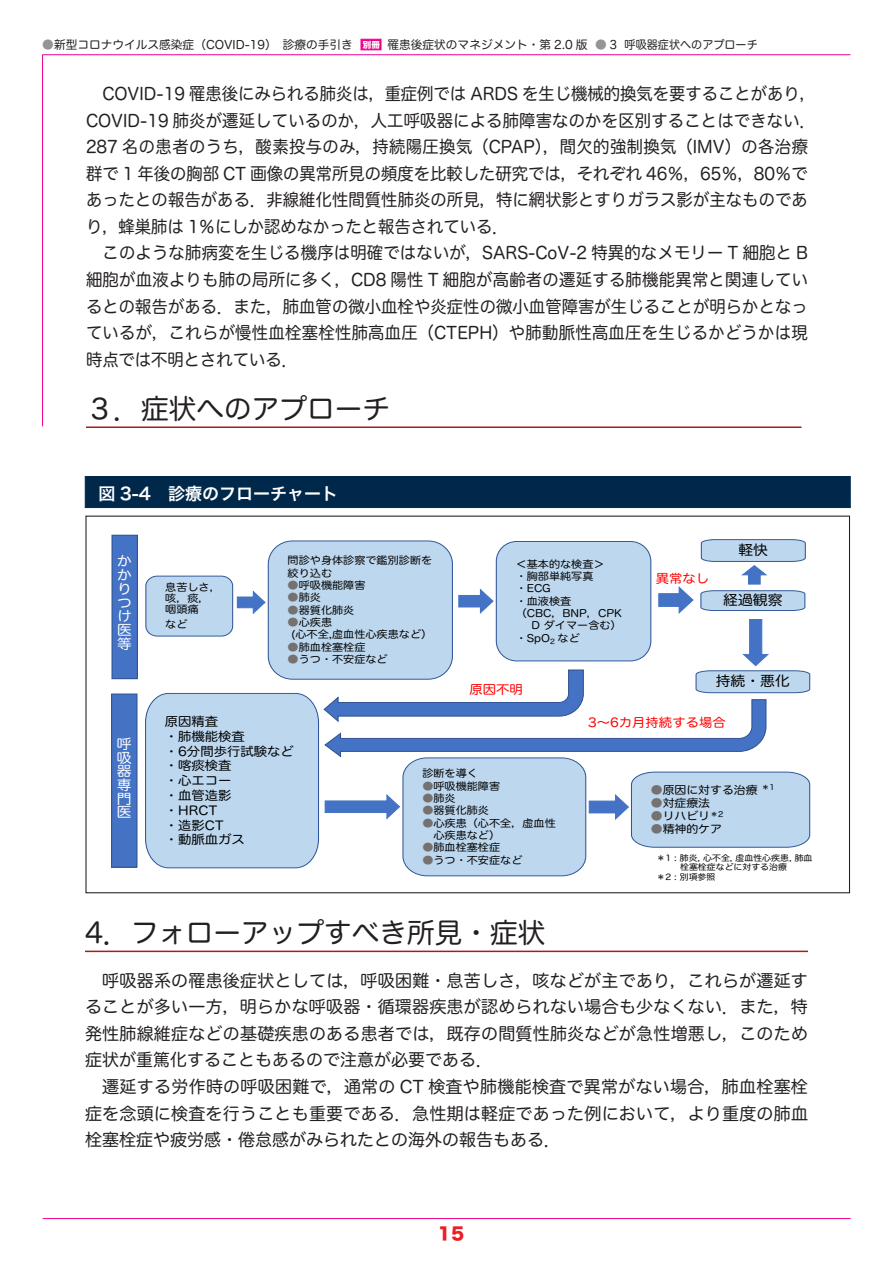
<style>
.page{position:relative;width:893px;height:1263px;background:#fff}
.page>*{position:absolute;margin:0;border:0;box-sizing:border-box;transform-origin:0 0}
.t1{font:27.6px "Hira Maru Pro N W4";color:#231f20}
.t2{font:16.95px/26.5px "Hira Maru Pro N W4";color:#231f20;scale:.96 1}
.t3{font:16.95px/26.5px "Hira Maru Pro N W4";color:#231f20;text-align:justify}
.t4{font:16.95px "Hiragino Sans W6";color:#fff}
.t5{font:16.95px "Hira Kaku Std N W8";color:#ee1d23}
.t6{font:13.65px/13.6px "Hira Maru Pro N W4";color:#fff;text-align:justify;scale:1.08 1}
.t7{font:13.65px "Hira Maru Pro N W4";color:#000;scale:1.08 1}
.t8{font:12.3px/14.9px "Hira Maru Pro N W4";color:#000;scale:1.08 1}
.t9{font:12.3px "Hira Maru Pro N W4";color:#f00;scale:1.08 1}
.t10{font:11.7px "Hira Maru Pro N W4";color:#231f20}
.t11{font:11.7px "Hira Maru Pro N W4";color:#231f20;scale:.95 1}
.t12{font:11.7px "Hira Maru Pro N W4";color:#939598}
.t13{font:10.95px "Hira Maru Pro N W4";color:#000;scale:1.08 1}
.t14{font:10.2px/12.3px "Hira Maru Pro N W4";color:#000;scale:1.08 1}
.t15{font:8.55px "Hira Kaku Std W8";color:#fff}
.t16{font:8.25px "Hira Maru Pro N W4";color:#000;scale:1.08 1}
.t17{font:7.5px "Hira Maru Pro N W4";color:#000;scale:1.08 1}
.t18{font:6.9px "Hira Maru Pro N W4";color:#000;scale:1.08 1}
.s1{color:#939598}
.s2{color:#231f20}
.s3{color:#767171}
</style>
<div class="page">
<hr style="left:43px;top:54px;width:807px;height:1px;background:#ed028c">
<hr style="left:42px;top:55px;width:1px;height:371px;background:#ed028c">
<hr style="left:43px;top:1218px;width:808px;height:1px;background:#ed028c">
<div style="left:361px;top:39px;width:20px;height:11px;background:#ed028c;border:1px solid #ed028c"></div>
<div style="left:85px;top:476px;width:765px;height:32px;background:#00284b"></div>
<div style="left:112px;top:694px;width:25px;height:173px;background:#4472c4"></div>
<div style="left:111px;top:694px;width:26px;height:173px;border:1px solid #2f528f"></div>
<div style="left:112px;top:535px;width:25px;height:144px;background:#4472c4"></div>
<div style="left:112px;top:535px;width:26px;height:144px;border:1px solid #2f528f"></div>
<svg style="left:145px;top:539px;width:665px;height:337px"></svg>
<hr style="left:86px;top:426px;width:715px;height:2px;background:#ab191d">
<hr style="left:85px;top:951px;width:723px;height:1px;background:#ab191d">
<p class="t10" style="left:387px;top:34px;width:202px">罹患後症状のマネジメント・第 2.0 版</p>
<p class="t10" style="left:42px;top:34px;width:363px"><span class="s1">●</span>新型コロナウイルス感染症（COVID-19）　診療の手引き　　 　　</p>
<p class="t15" style="left:363px;top:40px;width:19px">別冊</p>
<p class="t12" style="left:595px;top:34px;width:23px">● <span class="s2">3</span></p>
<p class="t11" style="left:625px;top:34px;width:142px">呼吸器症状へのアプローチ</p>
<p class="t2" style="left:86px;top:79px;width:762px">　COVID-19 罹患後にみられる肺炎は，重症例では ARDS を生じ機械的換気を要することがあり，COVID-19 肺炎が遷延しているのか，人工呼吸器による肺障害なのかを区別することはできない．287 名の患者のうち，酸素投与のみ，持続陽圧換気（CPAP ，）間欠的強制換気（IMV）の各治療群で 1 年後の胸部 CT 画像の異常所見の頻度を比較した研究では，それぞれ 46％，65％，80％であったとの報告がある．非線維化性間質性肺炎の所見，特に網状影とすりガラス影が主なものであり，蜂巣肺は 1％にしか認めなかったと報告されている．</p>
<p class="t2" style="left:86px;top:239px;width:754px;text-align:justify">　このような肺病変を生じる機序は明確ではないが，SARS-CoV-2 特異的なメモリー T 細胞と B細胞が血液よりも肺の局所に多く，CD8 陽性 T 細胞が高齢者の遷延する肺機能異常と関連しているとの報告がある．また，肺血管の微小血栓や炎症性の微小血管障害が生じることが明らかとなっているが，これらが慢性血栓塞栓性肺高血圧（CTEPH）や肺動脈性高血圧を生じるかどうかは現時点では不明とされている．</p>
<p class="t1" style="left:86px;top:384px;width:306px">３．症状へのアプローチ</p>
<p class="t4" style="left:99px;top:478px;width:241px">図 3-4　診療のフローチャート</p>
<p class="t6" style="left:117px;top:554px;width:15px">かかりつけ医等</p>
<p class="t14" style="left:165px;top:581px;width:53px;line-height:10.9px">息苦しさ，咳，痰，咽頭痛</p>
<p class="t14" style="left:165px;top:618px;width:22px">など</p>
<p class="t14" style="left:288px;top:554px;width:135px">問診や身体診察で鑑別診断を絞り込む</p>
<p class="t14" style="left:288px;top:578px;width:74px"><span class="s3">●</span>呼吸機能障害</p>
<p class="t14" style="left:288px;top:591px;width:32px"><span class="s3">●</span>肺炎</p>
<p class="t14" style="left:288px;top:603px;width:63px"><span class="s3">●</span>器質化肺炎</p>
<p class="t14" style="left:291px;top:615px;width:132px;text-indent:-4px"><span class="s3">●</span>心疾患<br>(心不全,虚血性心疾患など(</p>
<p class="t14" style="left:288px;top:640px;width:74px"><span class="s3">●</span>肺血栓塞栓症</p>
<p class="t14" style="left:288px;top:652px;width:94px"><span class="s3">●</span>うつ・不安症など</p>
<p class="t14" style="left:516px;top:557px;width:84px">＜基本的な検査&lt;</p>
<p class="t14" style="left:516px;top:569px;width:74px">・胸部単純写真</p>
<p class="t14" style="left:516px;top:582px;width:34px">・ECG</p>
<p class="t14" style="left:516px;top:594px;width:53px">・血液検査</p>
<p class="t14" style="left:516px;top:606px;width:100px">（CBC，BNP，CPK</p>
<p class="t14" style="left:531px;top:619px;width:85px">D ダイマー含む(</p>
<p class="t14" style="left:558px;top:631px;width:22px">など</p>
<p class="t18" style="left:550px;top:635px;width:6px">2</p>
<p class="t14" style="left:516px;top:631px;width:33px">・SpO</p>
<p class="t9" style="left:656px;top:567px;width:51px">異常なし</p>
<p class="t7" style="left:738px;top:538px;width:29px">軽快</p>
<p class="t7" style="left:723px;top:588px;width:56px">経過観察</p>
<p class="t6" style="left:117px;top:736px;width:15px">呼吸器専門医</p>
<p class="t8" style="left:165px;top:713px;width:121px">原因精査<br>・肺機能検査<br>・6分間歩行試験など・喀痰検査<br>・心エコー<br>・血管造影<br>・HRCT<br>・造影CT<br>・動脈血ガス</p>
<p class="t9" style="left:470px;top:678px;width:51px">原因不明</p>
<p class="t14" style="left:422px;top:767px;width:53px">診断を導く</p>
<p class="t14" style="left:422px;top:779px;width:74px"><span class="s3">●</span>呼吸機能障害</p>
<p class="t14" style="left:422px;top:791px;width:32px"><span class="s3">●</span>肺炎</p>
<p class="t14" style="left:422px;top:803px;width:63px"><span class="s3">●</span>器質化肺炎</p>
<p class="t14" style="left:433px;top:816px;width:115px;text-indent:-11px"><span class="s3">●</span>心疾患（心不全，虚血性心疾患など(</p>
<p class="t14" style="left:422px;top:840px;width:74px"><span class="s3">●</span>肺血栓塞栓症</p>
<p class="t14" style="left:422px;top:853px;width:94px"><span class="s3">●</span>うつ・不安症など</p>
<p class="t7" style="left:716px;top:669px;width:70px">持続・悪化</p>
<p class="t9" style="left:588px;top:712px;width:129px">3～6カ月持続する場合</p>
<p class="t13" style="left:651px;top:780px;width:100px"><span class="s3">●</span>原因に対する治療</p>
<p class="t13" style="left:651px;top:794px;width:56px"><span class="s3">●</span>対症療法</p>
<p class="t17" style="left:710px;top:808px;width:14px">*2</p>
<p class="t17" style="left:762px;top:781px;width:14px">*1</p>
<p class="t13" style="left:651px;top:807px;width:56px"><span class="s3">●</span>リハビリ</p>
<p class="t13" style="left:651px;top:820px;width:67px"><span class="s3">●</span>精神的ケア</p>
<p class="t16" style="left:656px;top:851px;width:146px">＊1 : 肺炎, 心不全, 虚血性心疾患, 肺血</p>
<p class="t16" style="left:680px;top:860px;width:100px">栓塞栓症などに対する治療</p>
<p class="t16" style="left:656px;top:870px;width:56px">＊2 : 別項参照</p>
<p class="t1" style="left:85px;top:908px;width:462px">4．フォローアップすべき所見・症状</p>
<p class="t3" style="left:85px;top:966px;width:724px">　呼吸器系の罹患後症状としては，呼吸困難・息苦しさ，咳などが主であり，これらが遷延することが多い一方，明らかな呼吸器・循環器疾患が認められない場合も少なくない．また，特発性肺線維症などの基礎疾患のある患者では，既存の間質性肺炎などが急性増悪し，このため症状が重篤化することもあるので注意が必要である．</p>
<p class="t3" style="left:85px;top:1072px;width:724px">　遷延する労作時の呼吸困難で，通常の CT 検査や肺機能検査で異常がない場合，肺血栓塞栓症を念頭に検査を行うことも重要である．急性期は軽症であった例において，より重度の肺血栓塞栓症や疲労感・倦怠感がみられたとの海外の報告もある．</p>
<p class="t5" style="left:438px;top:1224px;width:28px">15</p>
</div>
